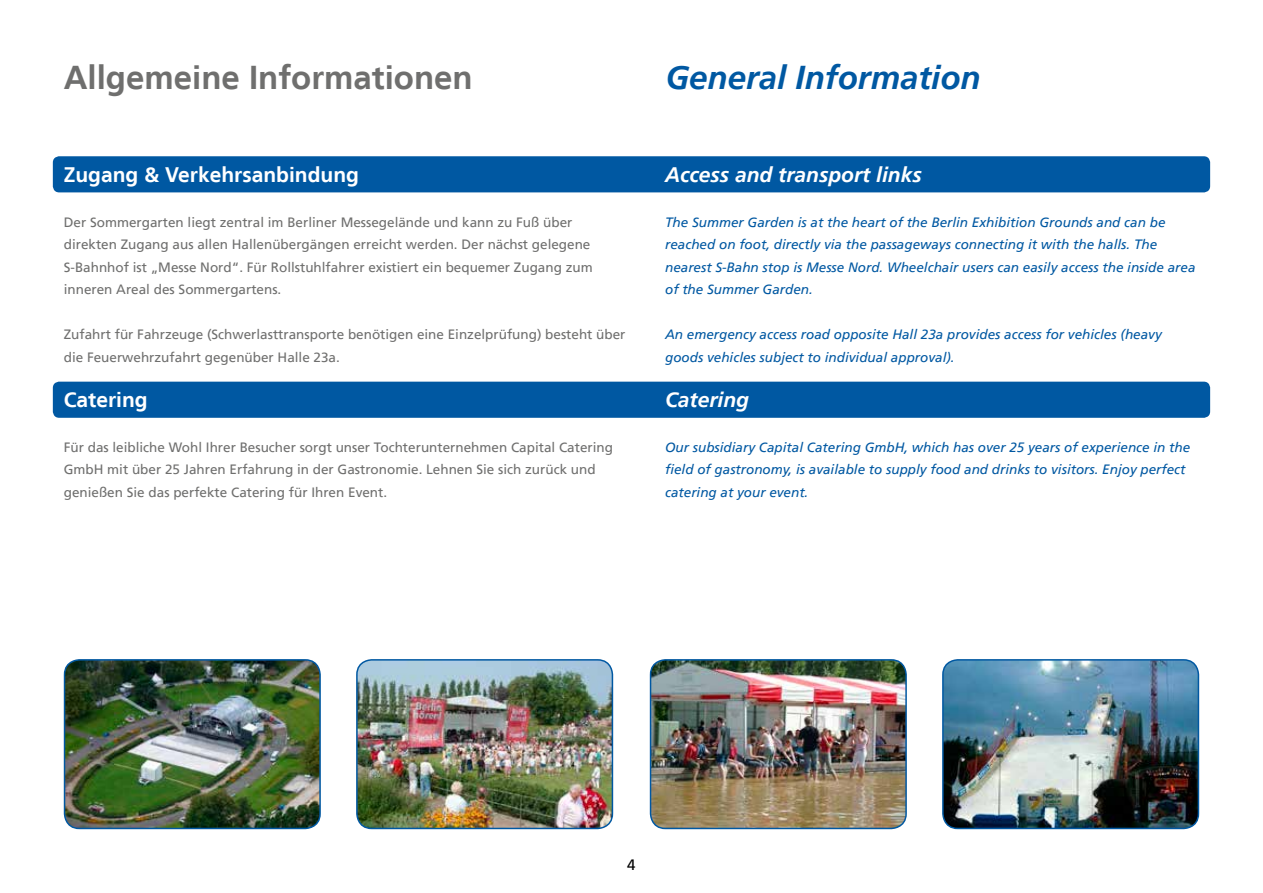
<style>
.page{position:relative;width:1263px;height:893px;background:#fff}
.page>*{position:absolute;margin:0;border:0;box-sizing:border-box;transform-origin:0 0}
.t1{font:700 33px "Frutiger LT";color:#6f6f6e}
.t2{font:italic 700 33px "Frutiger LT";color:#0058a2}
.t3{font:700 21px "Frutiger LT";color:#fff}
.t4{font:italic 700 21px "Frutiger LT";color:#fff}
.t5{font:15px "Frutiger LT";color:#000}
.t6{font:13.5px/22.5px "Frutiger LT";color:#6f6f6e}
.t7{font:italic 13.5px/22.5px "Frutiger LT";color:#0058a2}
</style>
<div class="page">
<img style="left:65px;top:661px;width:255px;height:167px">
<div style="left:64px;top:659px;width:257px;height:170px;border:2px solid #0058a2;border-radius:15px"></div>
<div style="left:53px;top:382px;width:1157px;height:36px;background:#0058a2;border-radius:6px"></div>
<div style="left:53px;top:156px;width:1157px;height:36px;background:#0058a2;border-radius:6px"></div>
<img style="left:358px;top:660px;width:254px;height:168px">
<div style="left:356px;top:659px;width:257px;height:170px;border:2px solid #0058a2;border-radius:15px"></div>
<img style="left:650px;top:661px;width:256px;height:167px">
<div style="left:650px;top:659px;width:257px;height:170px;border:2px solid #0058a2;border-radius:15px"></div>
<img style="left:944px;top:660px;width:254px;height:168px">
<div style="left:942px;top:659px;width:257px;height:170px;border:2px solid #0058a2;border-radius:15px"></div>
<h1 class="t1" style="left:64px;top:58px;width:410px">Allgemeine Informationen</h1>
<h1 class="t2" style="left:665px;top:58px;width:317px">General Information</h1>
<h2 class="t3" style="left:64px;top:162px;width:297px">Zugang &amp; Verkehrsanbindung</h2>
<p class="t6" style="left:64px;top:211px;width:530px">Der Sommergarten liegt zentral im Berliner Messegelände und kann zu Fuß über direkten Zugang aus allen Hallenübergängen erreicht werden. Der nächst gelegene S-Bahnhof ist „Messe Nord“. Für Rollstuhlfahrer existiert ein bequemer Zugang zum inneren Areal des Sommergartens.</p>
<p class="t6" style="left:64px;top:323px;width:563px">Zufahrt für Fahrzeuge (Schwerlasttransporte benötigen eine Einzelprüfung) besteht über die Feuerwehrzufahrt gegenüber Halle 23a.</p>
<h2 class="t3" style="left:64px;top:387px;width:86px">Catering</h2>
<p class="t6" style="left:64px;top:436px;width:551px">Für das leibliche Wohl Ihrer Besucher sorgt unser Tochterunternehmen Capital Catering<br>GmbH mit über 25 Jahren Erfahrung in der Gastronomie. Lehnen Sie sich zurück und genießen Sie das perfekte Catering für Ihren Event.</p>
<h2 class="t4" style="left:665px;top:162px;width:258px">Access and transport links</h2>
<p class="t7" style="left:665px;top:211px;width:532px">The Summer Garden is at the heart of the Berlin Exhibition Grounds and can be reached on foot, directly via the passageways connecting it with the halls. The nearest S-Bahn stop is Messe Nord. Wheelchair users can easily access the inside area of the Summer Garden.</p>
<p class="t7" style="left:665px;top:323px;width:498px">An emergency access road opposite Hall 23a provides access for vehicles (heavy goods vehicles subject to individual approval).</p>
<h2 class="t4" style="left:665px;top:387px;width:86px">Catering</h2>
<p class="t7" style="left:665px;top:436px;width:527px">Our subsidiary Capital Catering GmbH, which has over 25 years of experience in the field of gastronomy, is available to supply food and drinks to visitors. Enjoy perfect catering at your event.</p>
<p class="t5" style="left:627px;top:856px;width:10px">4</p>
</div>
